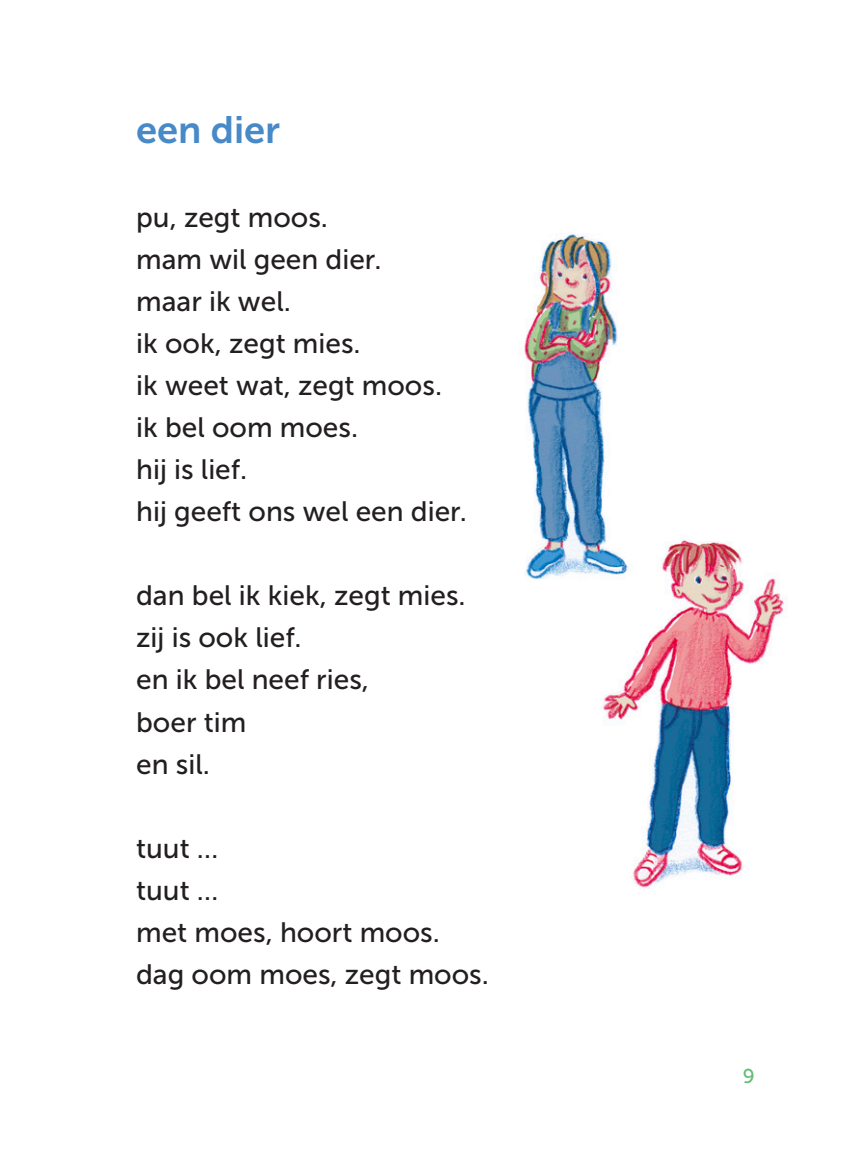
<style>
.page{position:relative;width:851px;height:1163px;background:#fff}
.page>*{position:absolute;margin:0;border:0;box-sizing:border-box;transform-origin:0 0}
.t1{font:38px "Museo Sans 700";color:#4889c8}
.t2{font:28px/42px "Museo Sans 500";color:#231f20}
.t3{font:20px "Museo Sans 500";color:#63be76}
</style>
<div class="page">
<img style="left:519px;top:233px;width:269px;height:656px">
<h1 class="t1" style="left:136px;top:109px;width:145px">een dier</h1>
<p class="t2" style="left:136px;top:196px;width:332px">pu, zegt moos.<br>mam wil geen dier.<br>maar ik wel.<br>ik ook, zegt mies.<br>ik weet wat, zegt moos. ik bel oom moes.<br>hij is lief.<br>hij geeft ons wel een dier.</p>
<p class="t2" style="left:136px;top:574px;width:331px">dan bel ik kiek, zegt mies. zij is ook lief.<br>en ik bel neef ries,<br>boer tim<br>en sil.</p>
<p class="t2" style="left:136px;top:826px;width:354px">tuut …<br>tuut …<br>met moes, hoort moos. dag oom moes, zegt moos.</p>
<p class="t3" style="left:742px;top:1064px;width:13px">9</p>
</div>
